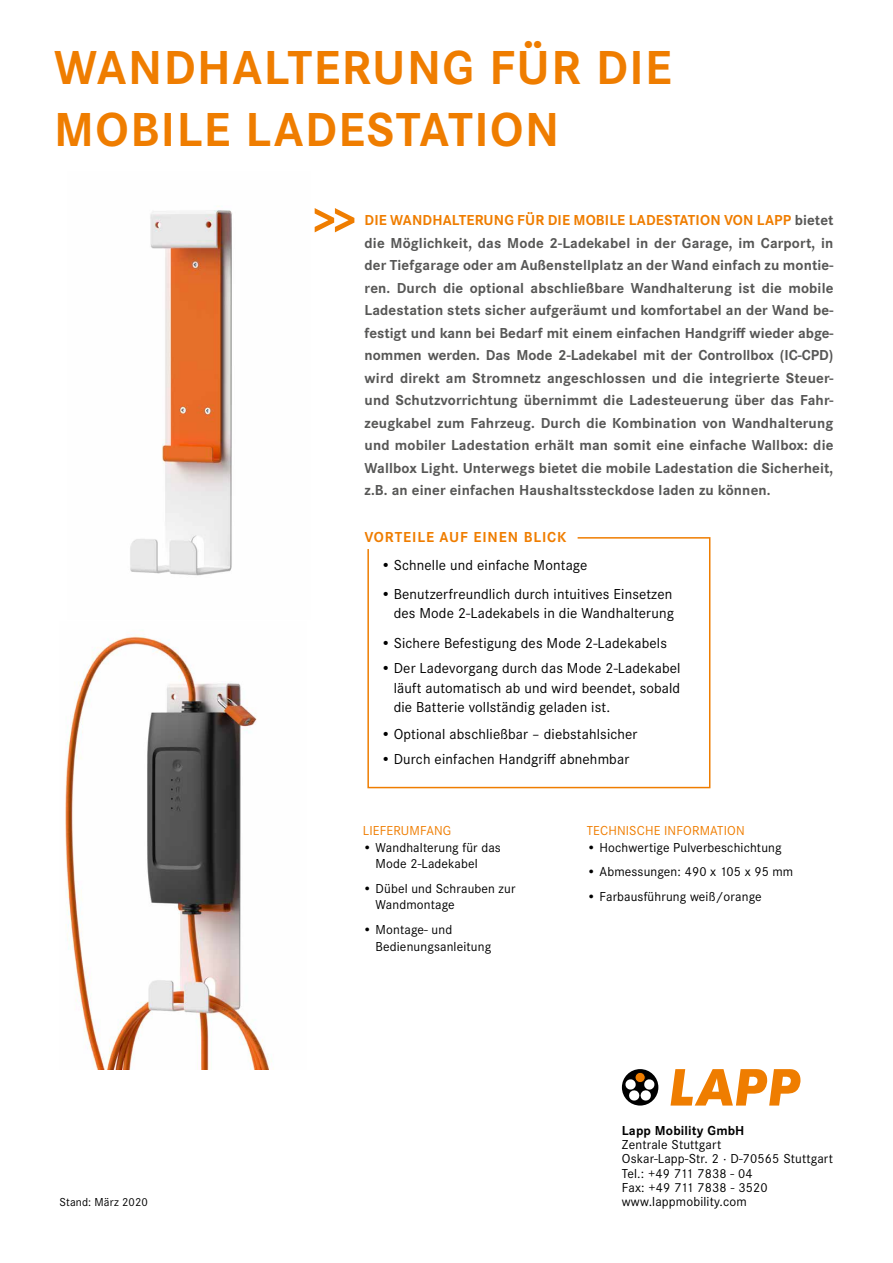
<style>
.page{position:relative;width:893px;height:1263px;background:#fff}
.page>*{position:absolute;margin:0;border:0;box-sizing:border-box;transform-origin:0 0}
.t1{font:700 49.5px/61.5px "Corporate STOT";letter-spacing:.03em;color:#ef7d00}
.t2{font:700 15px/22.5px "Corporate STOT";letter-spacing:.01em;color:#575756;text-align:justify}
.t3{font:15px/19.5px "Corporate STOT";letter-spacing:.01em;color:#000;text-align:right}
.t4{font:700 15px "Corporate STOT";letter-spacing:.06em;color:#ef7d00}
.t5{font:13.5px/16.5px "Corporate STOT";letter-spacing:.01em;color:#000}
.t6{font:13.5px "Corporate STOT";letter-spacing:.01em;color:#ef7d00}
.t7{font:700 13.5px "Corporate STOT";letter-spacing:.01em;color:#000}
.t8{font:12px "Corporate STOT";letter-spacing:.01em;color:#000}
.s1{color:#ef7d00}
</style>
<div class="page">
<img style="left:130px;top:206px;width:102px;height:370px">
<img style="left:65px;top:631px;width:209px;height:439px">
<svg style="left:315px;top:208px;width:39px;height:24px"></svg>
<svg style="left:670px;top:1069px;width:130px;height:36px"></svg>
<svg style="left:622px;top:1069px;width:36px;height:36px"></svg>
<div style="left:635px;top:1072px;width:10px;height:10px;background:#ef7d00;border-radius:50%"></div>
<div style="left:635px;top:1072px;width:10px;height:11px;border:1px solid #000;border-radius:50%"></div>
<div style="left:367px;top:537px;width:343px;height:251px;border:2px solid #ef7d00"></div>
<div style="left:364px;top:525px;width:213px;height:23px;background:#fff"></div>
<h1 class="t1" style="left:54px;top:38px;width:619px">WANDHALTERUNG FÜR DIE<br>MOBILE LADESTATION</h1>
<p class="t2" style="left:365px;top:210px;width:470px"><span class="s1">DIE WANDHALTERUNG FÜR DIE MOBILE LADESTATION VON LAPP</span> bietet die Möglichkeit, das Mode 2-Ladekabel in der Garage, im Carport, in der Tiefgarage oder am Außenstellplatz an der Wand einfach zu montie&shy;ren. Durch die optional abschließbare Wandhalterung ist die mobile Ladestation stets sicher aufgeräumt und komfortabel an der Wand be&shy;festigt und kann bei Bedarf mit einem einfachen Handgriff wieder abge&shy;nommen werden. Das Mode 2-Ladekabel mit der Controllbox (IC-CPD) wird direkt am Stromnetz angeschlossen und die integrierte Steuer&shy;und Schutzvorrichtung übernimmt die Ladesteuerung über das Fahr&shy;zeugkabel zum Fahrzeug. Durch die Kombination von Wandhalterung und mobiler Ladestation erhält man somit eine einfache Wallbox: die Wallbox Light. Unterwegs bietet die mobile Ladestation die Sicherheit, z.B. an einer einfachen Haushaltssteckdose laden zu können.</p>
<p class="t4" style="left:364px;top:529px;width:204px">VORTEILE AUF EINEN BLICK</p>
<p class="t3" style="left:381px;top:555px;width:208px">• Schnelle und einfache Montage</p>
<p class="t3" style="left:381px;top:584px;width:295px">• Benutzerfreundlich durch intuitives Einsetzen des Mode 2-Ladekabels in die Wandhalterung</p>
<p class="t3" style="left:381px;top:634px;width:288px">• Sichere Befestigung des Mode 2-Ladekabels</p>
<p class="t3" style="left:394px;top:658px;width:288px;text-align:justify;text-indent:-13px">• Der Ladevorgang durch das Mode 2-Ladekabel läuft automatisch ab und wird beendet, sobald die Batterie vollständig geladen ist.</p>
<p class="t3" style="left:381px;top:724px;width:258px">• Optional abschließbar – diebstahlsicher</p>
<p class="t3" style="left:381px;top:749px;width:250px">• Durch einfachen Handgriff abnehmbar</p>
<p class="t6" style="left:363px;top:823px;width:90px">LIEFERUMFANG</p>
<p class="t5" style="left:376px;top:839px;width:127px;text-indent:-13px">• Wandhalterung für das<br>Mode 2-Ladekabel</p>
<p class="t5" style="left:376px;top:880px;width:141px;text-indent:-13px">• Dübel und Schrauben zur<br>Wandmontage</p>
<p class="t5" style="left:376px;top:921px;width:117px;text-indent:-13px">• Montage- und<br>Bedienungsanleitung</p>
<p class="t6" style="left:587px;top:823px;width:159px">TECHNISCHE INFORMATION</p>
<p class="t5" style="left:587px;top:839px;width:196px">• Hochwertige Pulverbeschichtung</p>
<p class="t5" style="left:587px;top:864px;width:208px">• Abmessungen: 490 x 105 x 95 mm</p>
<p class="t5" style="left:587px;top:888px;width:176px">• Farbausführung weiß/orange</p>
<p class="t7" style="left:622px;top:1123px;width:124px">Lapp Mobility GmbH</p>
<p class="t5" style="left:622px;top:1138px;width:213px;line-height:14.2px">Zentrale Stuttgart<br>Oskar-Lapp-Str. 2 · D-70565 Stuttgart<br>Tel.: +49 711 7838 - 04<br>Fax: +49 711 7838 - 3520</p>
<p class="t8" style="left:60px;top:1195px;width:90px">Stand: März 2020</p>
<p class="t5" style="left:622px;top:1193px;width:126px">www.lappmobility.com</p>
</div>
